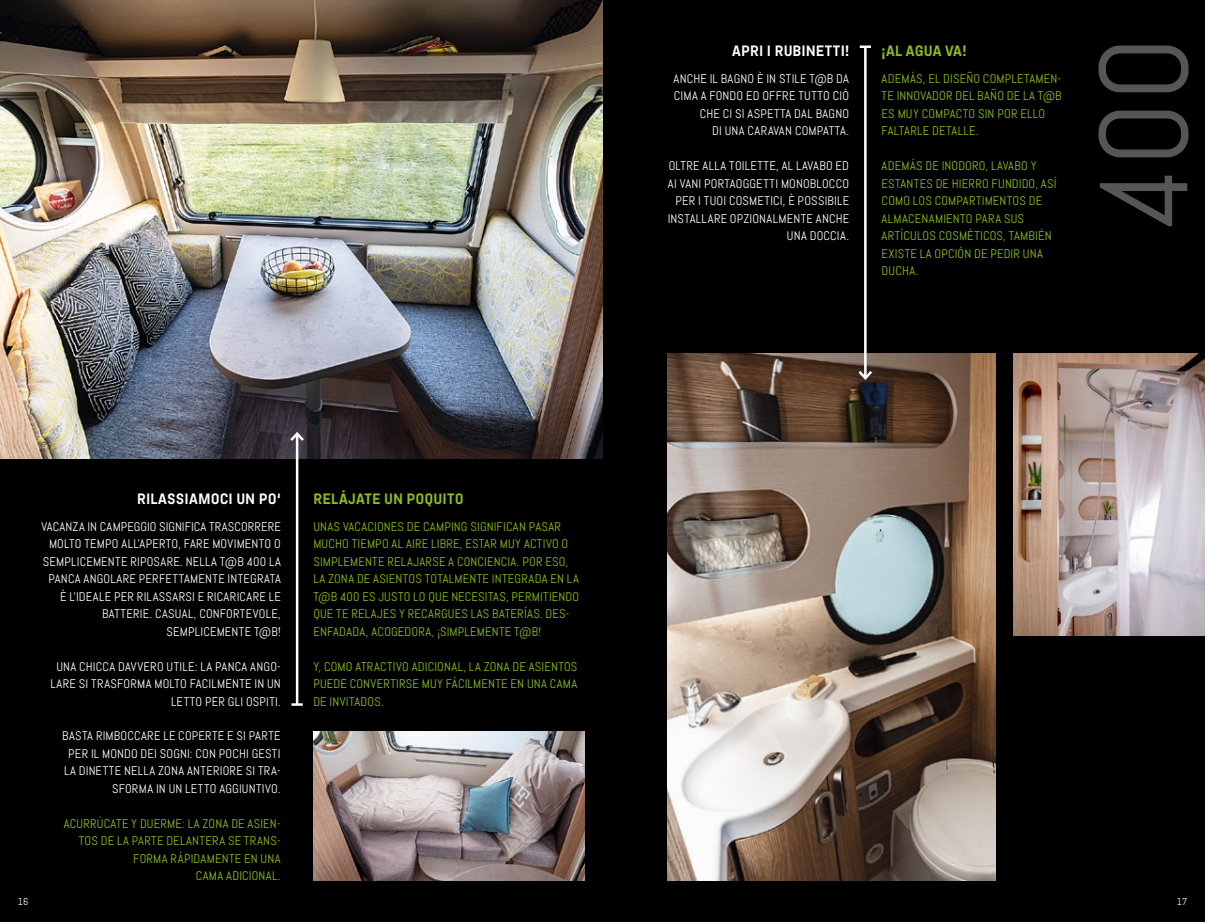
<style>
.page{position:relative;width:1205px;height:922px;background:#fff}
.page>*{position:absolute;margin:0;border:0;box-sizing:border-box;transform-origin:0 0}
.t1{font:125px "Abel Pro";color:#565656}
.t2{font:700 15px "Abel Pro";letter-spacing:.01em;color:#fff}
.t3{font:700 15px "Abel Pro";letter-spacing:.01em;color:#8ebf1f}
.t4{font:12.5px/17.5px "Abel Pro";letter-spacing:.02em;color:#8ebf1f}
.t5{font:12.5px/17.5px "Abel Pro";letter-spacing:.02em;color:#fff;text-align:right}
.t6{font:10px "Abel Pro";color:#fff}
</style>
<div class="page">
<div style="left:0;top:0;width:1205px;height:921px;background:#000"></div>
<img style="left:0;top:0;width:602px;height:458px">
<img style="left:1013px;top:353px;width:192px;height:282px">
<img style="left:667px;top:353px;width:328px;height:527px">
<hr style="left:864px;top:47px;width:2px;height:331px;background:#fff">
<svg style="left:860px;top:45px;width:11px;height:3px"></svg>
<svg style="left:856px;top:368px;width:19px;height:13px"></svg>
<img style="left:314px;top:731px;width:271px;height:149px">
<hr style="left:296px;top:433px;width:2px;height:271px;background:#fff">
<svg style="left:291px;top:703px;width:12px;height:2px"></svg>
<svg style="left:288px;top:430px;width:18px;height:13px"></svg>
<p class="t2" style="left:137px;top:488px;width:145px">RILASSIAMOCI UN PO‘</p>
<p class="t5" style="left:41px;top:517px;width:241px">VACANZA IN CAMPEGGIO SIGNIFICA TRASCORRERE MOLTO TEMPO ALL’APERTO, FARE MOVIMENTO O SEMPLICEMENTE RIPOSARE. NELLA T@B 400 LA PANCA ANGOLARE PERFETTAMENTE INTEGRATA È L’IDEALE PER RILASSARSI E RICARICARE LE BATTERIE. CASUAL, CONFORTEVOLE, SEMPLICEMENTE T@B!</p>
<p class="t5" style="left:51px;top:657px;width:232px">UNA CHICCA DAVVERO UTILE: LA PANCA ANGO-<br>LARE SI TRASFORMA MOLTO FACILMENTE IN UN<br>LETTO PER GLI OSPITI.</p>
<p class="t5" style="left:62px;top:726px;width:220px">BASTA RIMBOCCARE LE COPERTE E SI PARTE PER IL MONDO DEI SOGNI: CON POCHI GESTI LA DINETTE NELLA ZONA ANTERIORE SI TRA-SFORMA IN UN LETTO AGGIUNTIVO.</p>
<p class="t4" style="left:64px;top:814px;width:218px;text-align:right">ACURRÚCATE Y DUERME: LA ZONA DE ASIEN-<br>TOS DE LA PARTE DELANTERA SE TRANS-<br>FORMA RÁPIDAMENTE EN UNA<br>CAMA ADICIONAL.</p>
<p class="t3" style="left:313px;top:488px;width:152px">RELÁJATE UN POQUITO</p>
<p class="t4" style="left:313px;top:517px;width:267px">UNAS VACACIONES DE CAMPING SIGNIFICAN PASAR MUCHO TIEMPO AL AIRE LIBRE, ESTAR MUY ACTIVO O SIMPLEMENTE RELAJARSE A CONCIENCIA. POR ESO, LA ZONA DE ASIENTOS TOTALMENTE INTEGRADA EN LA T@B 400 ES JUSTO LO QUE NECESITAS, PERMITIENDO QUE TE RELAJES Y RECARGUES LAS BATERÍAS. DES-ENFADADA, ACOGEDORA, ¡SIMPLEMENTE T@B!</p>
<p class="t4" style="left:313px;top:657px;width:266px;text-align:justify">Y, COMO ATRACTIVO ADICIONAL, LA ZONA DE ASIENTOS PUEDE CONVERTIRSE MUY FÁCILMENTE EN UNA CAMA DE INVITADOS.</p>
<p class="t2" style="left:732px;top:40px;width:118px">APRI I RUBINETTI!</p>
<p class="t3" style="left:881px;top:40px;width:86px">¡AL AGUA VA!</p>
<p class="t5" style="left:673px;top:69px;width:177px">ANCHE IL BAGNO È IN STILE T@B DA<br>CIMA A FONDO ED OFFRE TUTTO CIÒ<br>CHE CI SI ASPETTA DAL BAGNO<br>DI UNA CARAVAN COMPATTA.</p>
<p class="t5" style="left:668px;top:157px;width:183px">OLTRE ALLA TOILETTE, AL LAVABO ED<br>AI VANI PORTAOGGETTI MONOBLOCCO<br>PER I TUOI COSMETICI, È POSSIBILE<br>INSTALLARE OPZIONALMENTE ANCHE<br>UNA DOCCIA.</p>
<p class="t4" style="left:881px;top:69px;width:181px">ADEMÁS, EL DISEÑO COMPLETAMEN-<br>TE INNOVADOR DEL BAÑO DE LA T@B<br>ES MUY COMPACTO SIN POR ELLO<br>FALTARLE DETALLE.</p>
<p class="t4" style="left:881px;top:157px;width:176px">ADEMÁS DE INODORO, LAVABO Y<br>ESTANTES DE HIERRO FUNDIDO, ASÍ<br>COMO LOS COMPARTIMENTOS DE<br>ALMACENAMIENTO PARA SUS<br>ARTÍCULOS COSMÉTICOS, TAMBIÉN<br>EXISTE LA OPCIÓN DE PEDIR UNA<br>DUCHA.</p>
<h1 class="t1" style="left:1065px;top:230px;width:194px;rotate:-90deg">400</h1>
<p class="t6" style="left:18px;top:895px;width:12px">16</p>
<p class="t6" style="left:1177px;top:895px;width:12px">17</p>
</div>
